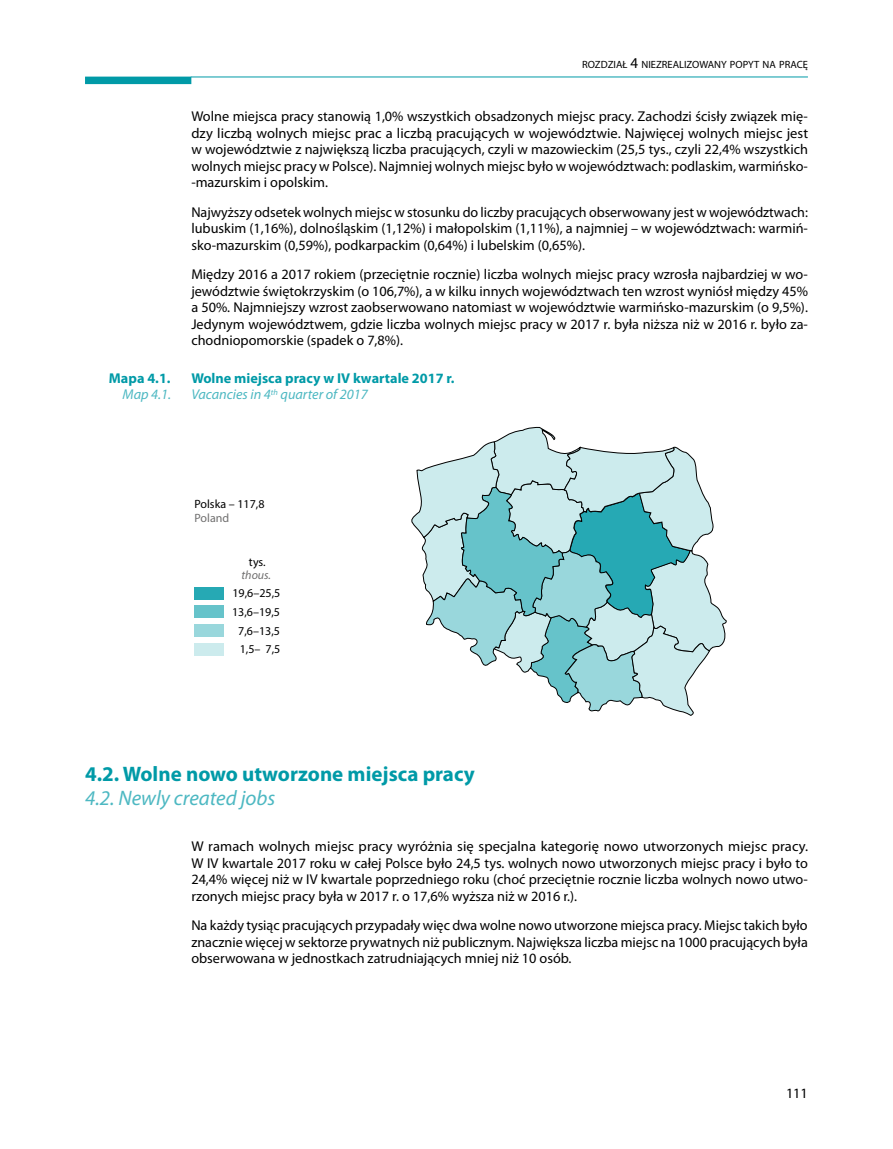
<style>
.page{position:relative;width:893px;height:1149px;background:#fff}
.page>*{position:absolute;margin:0;border:0;box-sizing:border-box;transform-origin:0 0}
.t1{font:700 21px "Myriad Pro";color:#009aa7}
.t2{font:italic 21px "Myriad Pro";color:#4db8c2}
.t3{font:14.25px/16.5px "Myriad Pro";color:#000;text-align:justify}
.t4{font:700 14.25px "Myriad Pro";color:#009aa7}
.t5{font:italic 14.25px "Myriad Pro";color:#4db8c2}
.t6{font:12px/18.6px "Myriad Pro";color:#000;text-align:right}
.t7{font:12px "Myriad Pro";color:#706f6f}
.t8{font:italic 12px "Myriad Pro";color:#706f6f}
.t9{font:10.5px "Myriad Pro";color:#000}
.s1{font-size:15px}
</style>
<div class="page">
<hr style="left:191px;top:77px;width:617px;height:1px;background:#009aa7">
<div style="left:85px;top:77px;width:106px;height:7px;background:#009aa7"></div>
<svg style="left:411px;top:427px;width:316px;height:289px"></svg>
<div style="left:194px;top:587px;width:30px;height:12px;background:#26a9b4"></div>
<div style="left:194px;top:605px;width:30px;height:12px;background:#66c3ca"></div>
<div style="left:194px;top:624px;width:30px;height:13px;background:#99d7dc"></div>
<div style="left:194px;top:642px;width:30px;height:13px;background:#ccebed"></div>
<p class="t9" style="left:582px;top:58px;width:227px">ROZDZIAŁ <span class="s1">4</span> NIEZREALIZOWANY POPYT NA PRACĘ</p>
<p class="t3" style="left:191px;top:108px;width:618px">Wolne miejsca pracy stanowią 1,0% wszystkich obsadzonych miejsc pracy. Zachodzi ścisły związek mię&shy;dzy liczbą wolnych miejsc prac a liczbą pracujących w województwie. Najwięcej wolnych miejsc jest w województwie z największą liczba pracujących, czyli w mazowieckim (25,5 tys., czyli 22,4% wszystkich wolnych miejsc pracy w Polsce). Najmniej wolnych miejsc było w województwach: podlaskim, warmińsko--mazurskim i opolskim.</p>
<p class="t3" style="left:191px;top:203px;width:618px">Najwyższy odsetek wolnych miejsc w stosunku do liczby pracujących obserwowany jest w województwach: lubuskim (1,16%), dolnośląskim (1,12%) i małopolskim (1,11%), a najmniej – w województwach: warmiń&shy;sko-mazurskim (0,59%), podkarpackim (0,64%) i lubelskim (0,65%).</p>
<p class="t3" style="left:191px;top:265px;width:618px">Między 2016 a 2017 rokiem (przeciętnie rocznie) liczba wolnych miejsc pracy wzrosła najbardziej w wo&shy;jewództwie świętokrzyskim (o 106,7%), a w kilku innych województwach ten wzrost wyniósł między 45% a 50%. Najmniejszy wzrost zaobserwowano natomiast w województwie warmińsko-mazurskim (o 9,5%).<br>Jedynym województwem, gdzie liczba wolnych miejsc pracy w 2017 r. była niższa niż w 2016 r. było za&shy;chodniopomorskie (spadek o 7,8%).</p>
<p class="t4" style="left:109px;top:368px;width:63px">Mapa 4.1.</p>
<p class="t4" style="left:191px;top:368px;width:265px">Wolne miejsca pracy w IV kwartale 2017 r.</p>
<p class="t5" style="left:123px;top:385px;width:50px">Map 4.1.</p>
<p class="t5" style="left:191px;top:385px;width:178px">Vacancies in 4<sup>th</sup> quarter of 2017</p>
<p class="t6" style="left:194px;top:494px;width:72px">Polska – 117,8</p>
<p class="t7" style="left:195px;top:510px;width:36px">Poland</p>
<p class="t6" style="left:249px;top:552px;width:18px">tys.</p>
<p class="t8" style="left:242px;top:567px;width:31px">thous.</p>
<p class="t6" style="left:232px;top:583px;width:50px">19,6–25,5<br>13,6–19,5<br>7,6–13,5<br>1,5– 7,5</p>
<h1 class="t1" style="left:85px;top:760px;width:391px">4.2. Wolne nowo utworzone miejsca pracy</h1>
<h1 class="t2" style="left:85px;top:784px;width:192px">4.2. Newly created jobs</h1>
<p class="t3" style="left:191px;top:837px;width:618px">W ramach wolnych miejsc pracy wyróżnia się specjalna kategorię nowo utworzonych miejsc pracy.<br>W IV kwartale 2017 roku w całej Polsce było 24,5 tys. wolnych nowo utworzonych miejsc pracy i było to 24,4% więcej niż w IV kwartale poprzedniego roku (choć przeciętnie rocznie liczba wolnych nowo utwo&shy;rzonych miejsc pracy była w 2017 r. o 17,6% wyższa niż w 2016 r.).</p>
<p class="t3" style="left:191px;top:916px;width:618px">Na każdy tysiąc pracujących przypadały więc dwa wolne nowo utworzone miejsca pracy. Miejsc takich było znacznie więcej w sektorze prywatnych niż publicznym. Największa liczba miejsc na 1000 pracujących była obserwowana w jednostkach zatrudniających mniej niż 10 osób.</p>
<p class="t3" style="left:786px;top:1083px;width:23px">111</p>
</div>
